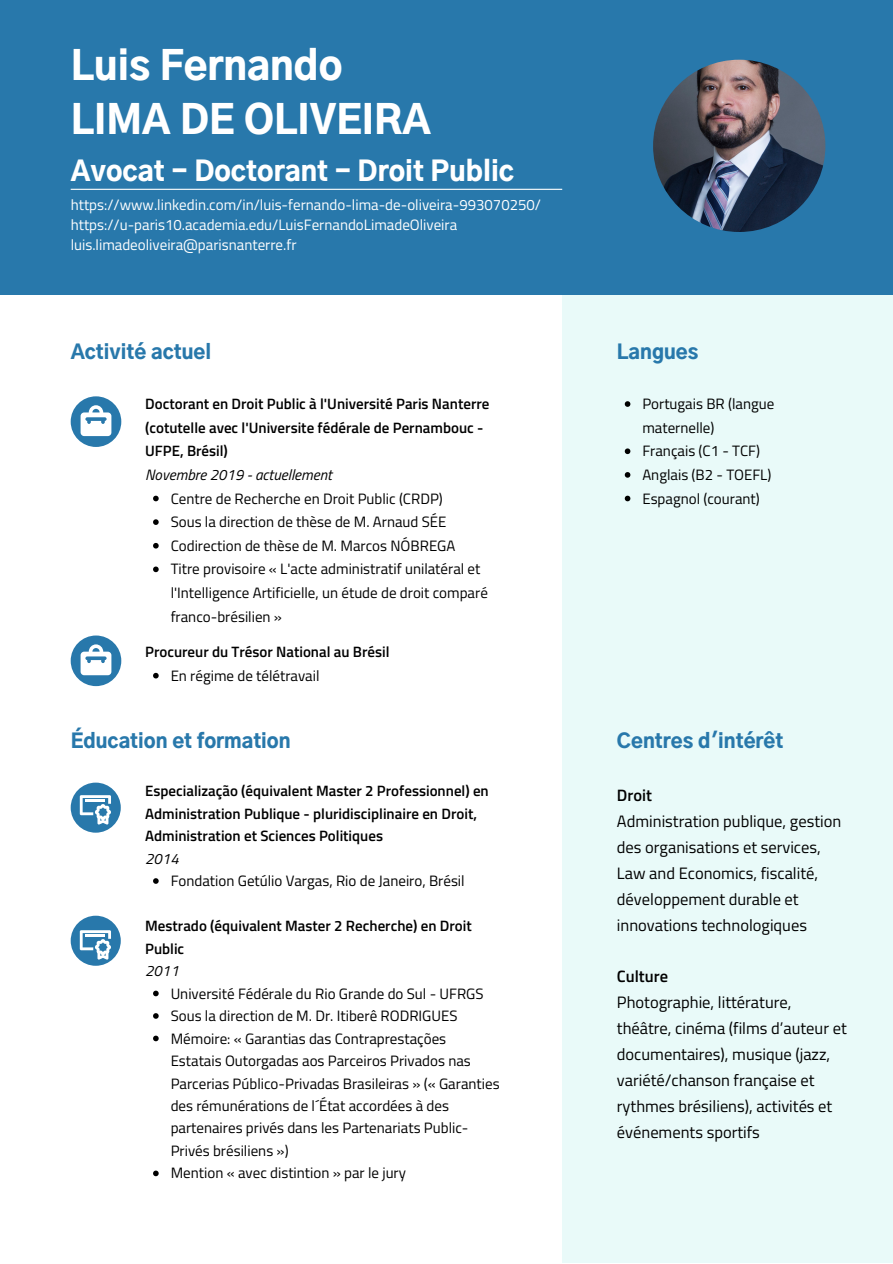
<style>
.page{position:relative;width:893px;height:1264px;background:#fff}
.page>*{position:absolute;margin:0;border:0;box-sizing:border-box;transform-origin:0 0}
.t1{font:900 39px "Gothic A1";color:#fff}
.t2{font:900 27px "Gothic A1";color:#fff}
.t3{font:900 19.5px "Gothic A1";color:#2878ab}
.t4{font:16.5px/25.8px "Titillium Web";color:#000}
.t5{font:600 16.5px "Titillium Web";color:#000}
.t6{font:15px/22.5px "Titillium Web";color:#000}
.t7{font:600 15px/22.5px "Titillium Web";color:#000}
.t8{font:15px "Titillium Web";color:#fff}
.t9{font:italic 15px "Titillium Web";color:#000}
</style>
<div class="page">
<div style="left:562px;top:292px;width:330px;height:970px;background:#e9faf9"></div>
<div style="left:0;top:0;width:892px;height:294px;background:#2878ab"></div>
<hr style="left:71px;top:189px;width:491px;height:1px;background:#fff">
<div style="left:71px;top:782px;width:50px;height:50px;background:#2878ab;border-radius:50%"></div>
<svg style="left:80px;top:795px;width:31px;height:29px"></svg>
<div style="left:71px;top:915px;width:50px;height:50px;background:#2878ab;border-radius:50%"></div>
<svg style="left:80px;top:930px;width:31px;height:29px"></svg>
<img style="left:653px;top:60px;width:172px;height:172px;border-radius:50%">
<svg style="left:71px;top:396px;width:50px;height:51px"></svg>
<svg style="left:153px;top:878px;width:6px;height:5px"></svg>
<svg style="left:153px;top:990px;width:6px;height:6px"></svg>
<svg style="left:153px;top:1013px;width:6px;height:5px"></svg>
<svg style="left:153px;top:1035px;width:6px;height:6px"></svg>
<svg style="left:153px;top:1170px;width:6px;height:6px"></svg>
<svg style="left:153px;top:495px;width:6px;height:6px"></svg>
<svg style="left:153px;top:519px;width:6px;height:6px"></svg>
<svg style="left:153px;top:543px;width:6px;height:5px"></svg>
<svg style="left:153px;top:566px;width:6px;height:6px"></svg>
<svg style="left:624px;top:401px;width:6px;height:6px"></svg>
<svg style="left:624px;top:448px;width:6px;height:6px"></svg>
<svg style="left:624px;top:472px;width:6px;height:5px"></svg>
<svg style="left:624px;top:495px;width:6px;height:6px"></svg>
<svg style="left:153px;top:673px;width:6px;height:5px"></svg>
<svg style="left:71px;top:635px;width:50px;height:51px"></svg>
<p class="t1" style="left:71px;top:49px;width:273px">Luis Fernando</p>
<p class="t1" style="left:71px;top:103px;width:362px">LIMA DE OLIVEIRA</p>
<p class="t2" style="left:71px;top:160px;width:445px">Avocat - Doctorant - Droit Public</p>
<p class="t8" style="left:71px;top:193px;width:472px">https://www.linkedin.com/in/luis-fernando-lima-de-oliveira-993070250/</p>
<p class="t8" style="left:71px;top:213px;width:388px">https://u-paris10.academia.edu/LuisFernandoLimadeOliveira</p>
<p class="t8" style="left:71px;top:233px;width:227px">luis.limadeoliveira@parisnanterre.fr</p>
<p class="t3" style="left:71px;top:343px;width:142px">Activité actuel</p>
<p class="t7" style="left:145px;top:392px;width:346px;line-height:23.5px">Doctorant en Droit Public à l'Université Paris Nanterre (cotutelle avec l'Universite fédérale de Pernambouc -<br>UFPE, Brésil)</p>
<p class="t9" style="left:145px;top:463px;width:188px">Novembre 2019 - actuellement</p>
<p class="t6" style="left:171px;top:486px;width:274px">Centre de Recherche en Droit Public (CRDP)</p>
<p class="t6" style="left:171px;top:510px;width:277px">Sous la direction de thèse de M. Arnaud SÉE</p>
<p class="t6" style="left:171px;top:534px;width:286px">Codirection de thèse de M. Marcos NÓBREGA</p>
<p class="t6" style="left:171px;top:557px;width:319px;line-height:23.5px">Titre provisoire « L'acte administratif unilatéral et l'Intelligence Artificielle, un étude de droit comparé franco-brésilien »</p>
<p class="t7" style="left:145px;top:640px;width:246px">Procureur du Trésor National au Brésil</p>
<p class="t6" style="left:171px;top:664px;width:150px">En régime de télétravail</p>
<p class="t3" style="left:71px;top:732px;width:221px">Éducation et formation</p>
<p class="t7" style="left:145px;top:779px;width:345px">Especialização (équivalent Master 2 Professionnel) en<br>Administration Publique - pluridisciplinaire en Droit,<br>Administration et Sciences Politiques</p>
<p class="t9" style="left:145px;top:846px;width:35px">2014</p>
<p class="t6" style="left:171px;top:869px;width:295px">Fondation Getúlio Vargas, Rio de Janeiro, Brésil</p>
<p class="t7" style="left:145px;top:914px;width:328px">Mestrado (équivalent Master 2 Recherche) en Droit<br>Public</p>
<p class="t9" style="left:145px;top:959px;width:35px">2011</p>
<p class="t6" style="left:171px;top:981px;width:314px">Université Fédérale du Rio Grande do Sul - UFRGS</p>
<p class="t6" style="left:171px;top:1004px;width:288px">Sous la direction de M. Dr. Itiberê RODRIGUES</p>
<p class="t6" style="left:171px;top:1026px;width:330px">Mémoire: « Garantias das Contraprestações Estatais Outorgadas aos Parceiros Privados nas Parcerias Público-Privadas Brasileiras » (« Garanties des rémunérations de l´État accordées à des partenaires privés dans les Partenariats Public-Privés brésiliens »)</p>
<p class="t6" style="left:171px;top:1161px;width:237px">Mention « avec distintion » par le jury</p>
<p class="t3" style="left:617px;top:343px;width:83px">Langues</p>
<p class="t6" style="left:642px;top:392px;width:133px;line-height:23.5px">Portugais BR (langue maternelle)</p>
<p class="t6" style="left:642px;top:439px;width:119px">Français (C1 - TCF)</p>
<p class="t6" style="left:642px;top:463px;width:130px">Anglais (B2 - TOEFL)</p>
<p class="t6" style="left:642px;top:486px;width:119px">Espagnol (courant)</p>
<p class="t3" style="left:617px;top:732px;width:168px">Centres d'intérêt</p>
<p class="t5" style="left:617px;top:782px;width:37px">Droit</p>
<p class="t4" style="left:617px;top:808px;width:226px">Administration publique, gestion des organisations et services,<br>Law and Economics, fiscalité, développement durable et innovations technologiques</p>
<p class="t5" style="left:617px;top:963px;width:53px">Culture</p>
<p class="t4" style="left:617px;top:989px;width:231px">Photographie, littérature, théâtre, cinéma (films d’auteur et documentaires), musique (jazz, variété/chanson française et rythmes brésiliens), activités et événements sportifs</p>
</div>
